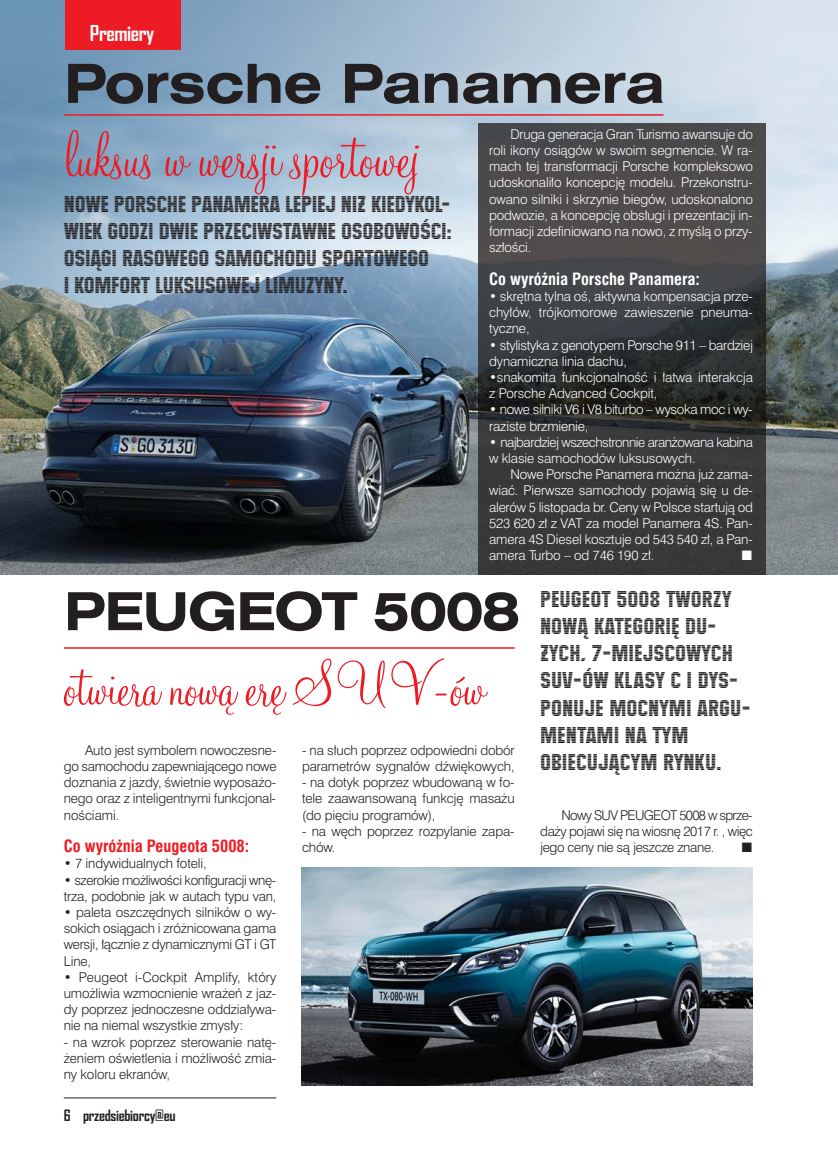
<style>
.page{position:relative;width:838px;height:1149px;background:#fff}
.page>*{position:absolute;margin:0;border:0;box-sizing:border-box;transform-origin:0 0}
.t1{font:72px "Monterey EU";letter-spacing:-.01em;color:#ed1c24}
.t2{font:66px "Monterey EU";letter-spacing:-.01em;color:#ed1c24}
.t3{font:700 54px "Swis 721 Ex EU";letter-spacing:-.01em;color:#231f20}
.t4{font:700 52.5px "Swis 721 Ex EU";letter-spacing:-.035em;color:#231f20}
.t5{font:22.5px/27px "Maximus EU";letter-spacing:-.015em;color:#231f20}
.t6{font:700 21px "Agency FB";letter-spacing:-.02em;color:#fff}
.t7{font:700 16.5px "Swis 721 Cn EU";color:#fff}
.t8{font:700 16.5px "Swis 721 Cn EU";color:#ed1c24}
.t9{font:700 15px "Agency FB";letter-spacing:-.02em;color:#231f20}
.t10{font:13.5px/16.2px "Swis 721 Lt EU";letter-spacing:-.01em;color:#fff;text-align:justify}
.t11{font:13.5px/16.2px "Swis 721 Lt EU";letter-spacing:-.01em;color:#231f20;text-align:justify}
.t12{font:13.5px/16.2px "Swis 721 Lt EU";letter-spacing:-.035em;color:#fff}
.t13{font:13.5px/16.2px "Swis 721 Lt EU";letter-spacing:-.03em;color:#231f20}
.t14{font:13.5px "Zapf Dingbats ITC";color:#231f20}
.t15{font:13.5px "Zapf Dingbats ITC";color:#fff}
</style>
<div class="page">
<img style="left:0;top:0;width:838px;height:574px">
<img style="left:478px;top:123px;width:287px;height:451px">
<hr style="left:64px;top:1097px;width:212px;height:1px;background:#231f20">
<div style="left:65px;top:0;width:116px;height:50px;background:#ed1c24"></div>
<hr style="left:64px;top:114px;width:599px;height:2px;background:#ed1c24">
<hr style="left:64px;top:647px;width:450px;height:1px;background:#ed1c24">
<img style="left:302px;top:867px;width:450px;height:217px">
<h3 class="t6" style="left:90px;top:21px;width:66px">Premiery</h3>
<h3 class="t3" style="left:64px;top:53px;width:603px">Porsche Panamera</h3>
<h1 class="t1" style="left:64px;top:108px;width:357px">luksus w wersji sportowej</h1>
<h3 class="t5" style="left:64px;top:190px;width:389px">NOWE PORSCHE PANAMERA LEPIEJ NIŻ KIEDYKOL-WIEK GODZI DWIE PRZECIWSTAWNE OSOBOWOŚCI:<br>OSIĄGI RASOWEGO SAMOCHODU SPORTOWEGO<br>I KOMFORT LUKSUSOWEJ LIMUZYNY.</h3>
<p class="t10" style="left:489px;top:127px;width:265px;text-indent:21px">Druga generacja Gran Turismo awansuje do roli ikony osiągów w swoim segmencie. W ra&shy;mach tej transformacji Porsche kompleksowo udoskonaliło koncepcję modelu. Przekonstru&shy;owano silniki i skrzynie biegów, udoskonalono podwozie, a koncepcję obsługi i prezentacji in&shy;formacji zdefiniowano na nowo, z myślą o przy&shy;szłości.</p>
<p class="t7" style="left:489px;top:272px;width:212px">Co wyróżnia Porsche Panamera:</p>
<p class="t10" style="left:489px;top:289px;width:265px">• skrętna tylna oś, aktywna kompensacja prze&shy;chyłów, trójkomorowe zawieszenie pneuma&shy;tyczne,</p>
<p class="t10" style="left:489px;top:338px;width:265px">• stylistyka z genotypem Porsche 911 – bardziej dynamiczna linia dachu,</p>
<p class="t10" style="left:489px;top:370px;width:265px">•snakomita funkcjonalność i łatwa interakcja z Porsche Advanced Cockpit,</p>
<p class="t10" style="left:489px;top:402px;width:265px">• nowe silniki V6 i V8 biturbo – wysoka moc i wy&shy;raziste brzmienie,</p>
<p class="t12" style="left:489px;top:435px;width:265px">• najbardziej wszechstronnie aranżowana kabina w klasie samochodów luksusowych.</p>
<p class="t10" style="left:489px;top:467px;width:265px;text-indent:21px">Nowe Porsche Panamera można już zama&shy;wiać. Pierwsze samochody pojawią się u de&shy;alerów 5 listopada br. Ceny w Polsce startują od 523 620 zł z VAT za model Panamera 4S. Pan&shy;amera 4S Diesel kosztuje od 543 540 zł, a Pan&shy;amera Turbo – od 746 190 zł.</p>
<p class="t15" style="left:741px;top:550px;width:12px">■</p>
<h3 class="t4" style="left:64px;top:581px;width:458px">PEUGEOT 5008</h3>
<h2 class="t2" style="left:64px;top:642px;width:422px">otwiera nową erę SUV-ów</h2>
<p class="t11" style="left:64px;top:743px;width:214px;text-indent:21px">Auto jest symbolem nowoczesne&shy;go samochodu zapewniającego nowe doznania z jazdy, świetnie wyposażo&shy;nego oraz z inteligentnymi funkcjonal&shy;nościami.</p>
<p class="t8" style="left:64px;top:839px;width:187px">Co wyróżnia Peugeota 5008:</p>
<p class="t11" style="left:64px;top:856px;width:144px">• 7 indywidualnych foteli,</p>
<p class="t13" style="left:64px;top:872px;width:214px">• szerokie możliwości konfiguracji wnę&shy;trza, podobnie jak w autach typu van,</p>
<p class="t11" style="left:64px;top:905px;width:214px">• paleta oszczędnych silników o wy&shy;sokich osiągach i zróżnicowana gama wersji, łącznie z dynamicznymi GT i GT Line,</p>
<p class="t11" style="left:64px;top:969px;width:214px">• Peugeot i-Cockpit Amplify, który umożliwia wzmocnienie wrażeń z jaz&shy;dy poprzez jednoczesne oddziaływa&shy;nie na niemal wszystkie zmysły:</p>
<p class="t11" style="left:64px;top:1034px;width:214px">- na wzrok poprzez sterowanie natę&shy;żeniem oświetlenia i możliwość zmia&shy;ny koloru ekranów,</p>
<p class="t9" style="left:64px;top:1106px;width:113px">6 przedsiebiorcy@eu</p>
<p class="t11" style="left:302px;top:743px;width:214px">- na słuch poprzez odpowiedni dobór parametrów sygnałów dźwiękowych,</p>
<p class="t11" style="left:302px;top:775px;width:214px">- na dotyk poprzez wbudowaną w fo&shy;tele zaawansowaną funkcję masażu (do pięciu programów),</p>
<p class="t11" style="left:302px;top:824px;width:214px">- na węch poprzez rozpylanie zapa&shy;chów.</p>
<h3 class="t5" style="left:540px;top:586px;width:212px">PEUGEOT 5008 TWORZY<br>NOWĄ KATEGORIĘ DU-<br>ŻYCH, 7-MIEJSCOWYCH<br>SUV-ÓW KLASY C I DYS-<br>PONUJE MOCNYMI ARGU-<br>MENTAMI NA TYM<br>OBIECUJĄCYM RYNKU.</h3>
<p class="t11" style="left:540px;top:807px;width:214px;text-indent:21px">Nowy SUV PEUGEOT 5008 w sprze&shy;daży pojawi się na wiosnę 2017 r. , więc jego ceny nie są jeszcze znane.</p>
<p class="t14" style="left:741px;top:842px;width:12px">■</p>
</div>
